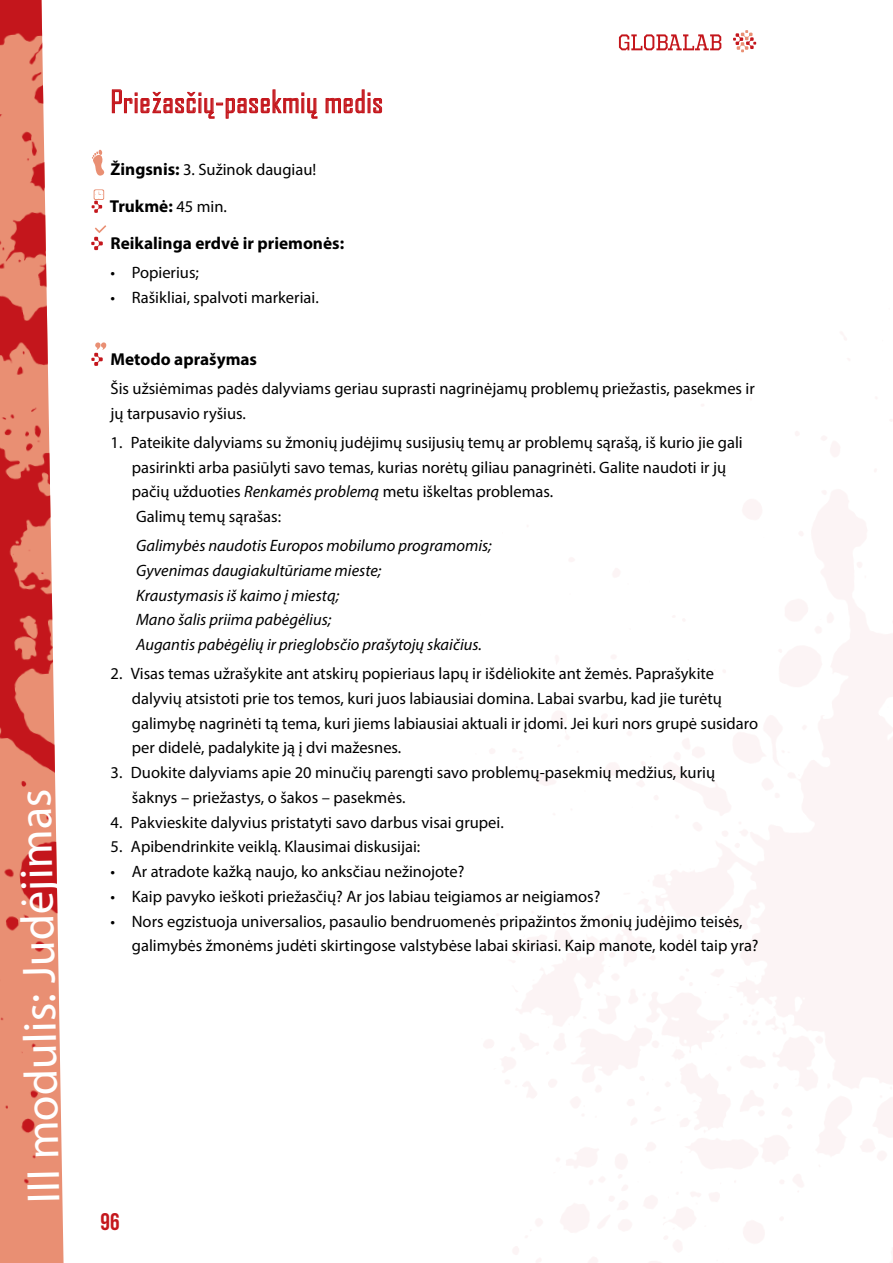
<style>
.page{position:relative;width:893px;height:1263px;background:#fff}
.page>*{position:absolute;margin:0;border:0;box-sizing:border-box;transform-origin:0 0}
.t1{font:46.65px "Myriad Pro";color:#fff}
.t2{font:30px "Agency FB";letter-spacing:.02em;color:#c4161c}
.t3{font:24px "Bebas Neue";color:#c4161c}
.t4{font:700 17.25px/37.2px "Myriad Pro";color:#000}
.t5{font:16.5px/24.8px "Myriad Pro";color:#000}
.t6{font:italic 16.5px/24.8px "Myriad Pro";color:#000}
.s1{font-weight:700;font-size:17.25px}
.s2{font-weight:400;font-size:16.5px}
.s3{font-style:italic}
</style>
<div class="page">
<svg style="left:619px;top:34px;width:102px;height:16px"></svg>
<svg style="left:733px;top:30px;width:23px;height:22px"></svg>
<svg style="left:0;top:0;width:64px;height:1263px;fill:#e98f73"></svg>
<svg style="left:484px;top:332px;width:409px;height:931px"></svg>
<svg style="left:111px;top:89px;width:207px;height:30px"></svg>
<svg style="left:325px;top:89px;width:58px;height:25px"></svg>
<svg style="left:92px;top:149px;width:13px;height:27px"></svg>
<svg style="left:92px;top:189px;width:12px;height:24px"></svg>
<svg style="left:91px;top:225px;width:15px;height:25px"></svg>
<svg style="left:91px;top:342px;width:16px;height:24px"></svg>
<h1 class="t1" style="left:14px;top:1203px;width:416px;rotate:-91deg">III modulis: Judėjimas</h1>
<h2 class="t2" style="left:111px;top:85px;width:274px">Priežasčių-pasekmių medis</h2>
<p class="t5" style="left:111px;top:157px;width:207px"><span class="s1">Žingsnis:</span> 3. Sužinok daugiau!</p>
<p class="t4" style="left:110px;top:187px;width:236px">Trukmė: <span class="s2">45 min.<br></span>Reikalinga erdvė ir priemonės:</p>
<p class="t5" style="left:111px;top:260px;width:90px">• Popierius;</p>
<p class="t5" style="left:111px;top:285px;width:210px">• Rašikliai, spalvoti markeriai.</p>
<p class="t4" style="left:111px;top:340px;width:148px">Metodo aprašymas</p>
<p class="t5" style="left:111px;top:376px;width:646px">Šis užsiėmimas padės dalyviams geriau suprasti nagrinėjamų problemų priežastis, pasekmes ir jų tarpusavio ryšius.</p>
<p class="t5" style="left:132px;top:430px;width:612px;text-indent:-21px">1. Pateikite dalyviams su žmonių judėjimų susijusių temų ar problemų sąrašą, iš kurio jie gali pasirinkti arba pasiūlyti savo temas, kurias norėtų giliau panagrinėti. Galite naudoti ir jų pačių užduoties <span class="s3">Renkamės problemą</span> metu iškeltas problemas.<br>Galimų temų sąrašas:</p>
<p class="t6" style="left:136px;top:533px;width:357px">Galimybės naudotis Europos mobilumo programomis; Gyvenimas daugiakultūriame mieste;<br>Kraustymasis iš kaimo į miestą;<br>Mano šalis priima pabėgėlius;<br>Augantis pabėgėlių ir prieglobsčio prašytojų skaičius.</p>
<p class="t5" style="left:132px;top:661px;width:628px;text-indent:-21px">2. Visas temas užrašykite ant atskirų popieriaus lapų ir išdėliokite ant žemės. Paprašykite dalyvių atsistoti prie tos temos, kuri juos labiausiai domina. Labai svarbu, kad jie turėtų galimybę nagrinėti tą tema, kuri jiems labiausiai aktuali ir įdomi. Jei kuri nors grupė susidaro per didelė, padalykite ją į dvi mažesnes.</p>
<p class="t5" style="left:132px;top:760px;width:585px;text-indent:-21px">3. Duokite dalyviams apie 20 minučių parengti savo problemų-pasekmių medžius, kurių šaknys – priežastys, o šakos – pasekmės.</p>
<p class="t5" style="left:111px;top:809px;width:395px">4. Pakvieskite dalyvius pristatyti savo darbus visai grupei.</p>
<p class="t5" style="left:111px;top:834px;width:311px">5. Apibendrinkite veiklą. Klausimai diskusijai:</p>
<p class="t5" style="left:111px;top:859px;width:355px">• Ar atradote kažką naujo, ko anksčiau nežinojote?</p>
<p class="t5" style="left:111px;top:884px;width:491px">• Kaip pavyko ieškoti priežasčių? Ar jos labiau teigiamos ar neigiamos?</p>
<p class="t5" style="left:132px;top:908px;width:628px;text-indent:-21px">• Nors egzistuoja universalios, pasaulio bendruomenės pripažintos žmonių judėjimo teisės, galimybės žmonėms judėti skirtingose valstybėse labai skiriasi. Kaip manote, kodėl taip yra?</p>
<h3 class="t3" style="left:101px;top:1208px;width:21px">96</h3>
</div>
